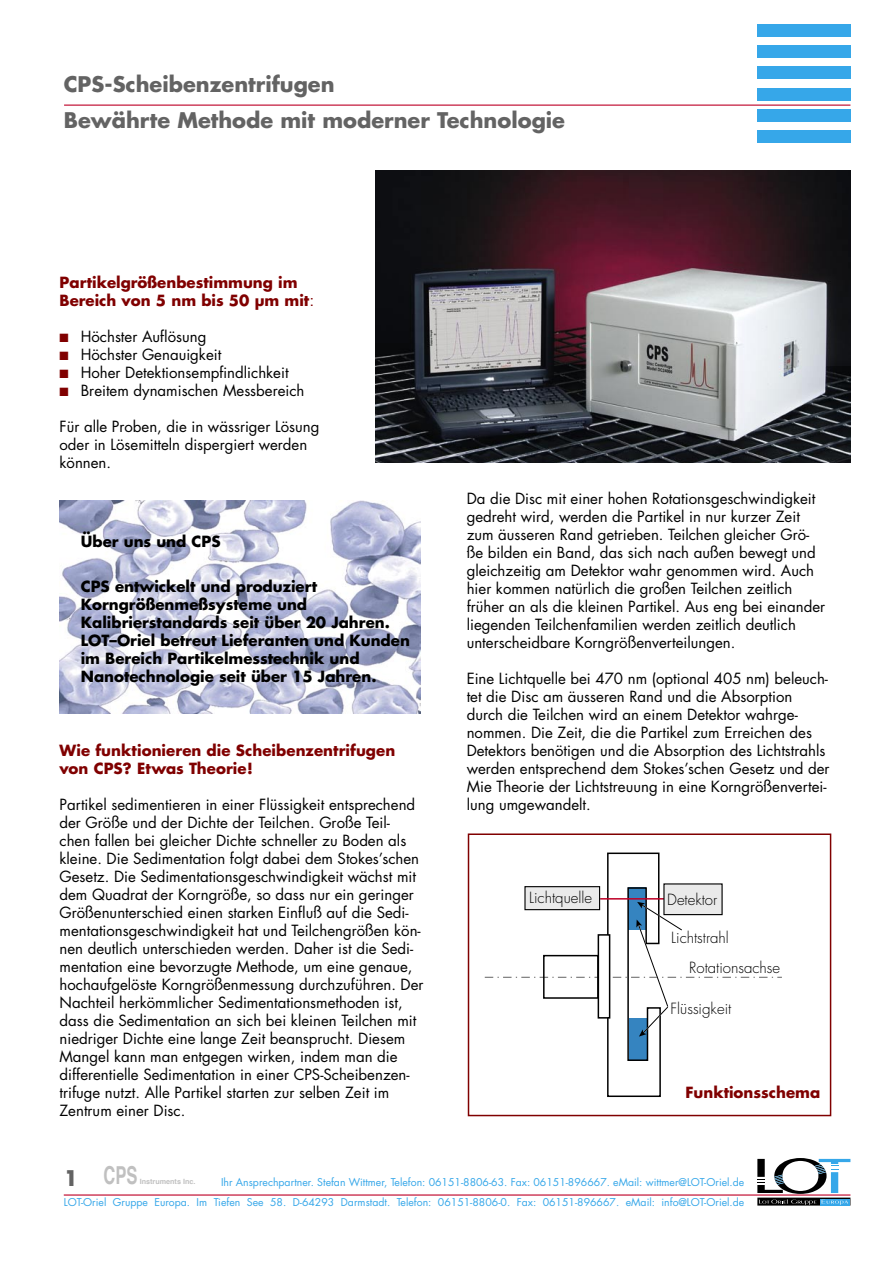
<style>
.page{position:relative;width:893px;height:1263px;background:#fff}
.page>*{position:absolute;margin:0;border:0;box-sizing:border-box;transform-origin:0 0}
.t1{font:700 24.75px "Helvetica";color:#c0c0c0;scale:.67 1}
.Überschrift{font:700 21px "Futura";color:#636363}
.Fließtext{font:15px/18px "Futura";color:#000}
.Fließtext-2{font:700 15px/18px "Futura";color:#000}
.Einzug{font:15px/18px "Futura";color:#000}
.Fließtext-3{font:700 15px/18px "Futura";color:#800000}
.t2{font:300 15px "Futura";color:#000}
.Überschrift_2{font:700 15px "Futura";color:#000}
.t3{font:10.5px "Futura";color:#36a7e9}
.t4{font:700 7.2px "Helvetica";color:#c0c0c0}
.s1{font-family:"Helvetica";font-weight:400}
</style>
<div class="page">
<div style="left:757px;top:24px;width:93px;height:13px;background:#36a7e9"></div>
<div style="left:757px;top:45px;width:93px;height:13px;background:#36a7e9"></div>
<div style="left:757px;top:66px;width:93px;height:13px;background:#36a7e9"></div>
<div style="left:757px;top:88px;width:93px;height:13px;background:#36a7e9"></div>
<div style="left:757px;top:109px;width:93px;height:13px;background:#36a7e9"></div>
<div style="left:757px;top:130px;width:93px;height:13px;background:#36a7e9"></div>
<hr style="left:64px;top:105px;width:786px;height:1px;background:#be0027">
<hr style="left:64px;top:1194px;width:786px;height:1px;background:#be0027">
<svg style="left:757px;top:1158px;width:93px;height:47px"></svg>
<img style="left:376px;top:170px;width:474px;height:292px">
<img style="left:60px;top:501px;width:361px;height:212px">
<svg style="left:485px;top:852px;width:297px;height:245px"></svg>
<div style="left:525px;top:887px;width:75px;height:23px;background:#eaeaea"></div>
<div style="left:524px;top:886px;width:76px;height:24px;border:1px solid #000"></div>
<div style="left:664px;top:884px;width:58px;height:30px;background:#eaeaea"></div>
<div style="left:663px;top:883px;width:60px;height:32px;border:1px solid #000"></div>
<div style="left:468px;top:833px;width:363px;height:283px;border:1px solid #800000"></div>
<p class="Überschrift" style="left:64px;top:69px;width:272px">CPS-Scheibenzentrifugen</p>
<p class="Überschrift" style="left:64px;top:105px;width:503px">Bewährte Methode mit moderner Technologie</p>
<p class="Fließtext-3" style="left:60px;top:273px;width:255px">Partikelgrößenbestimmung im<br>Bereich von 5 nm bis 50 µm mit<span class="s1">:</span></p>
<p class="Einzug" style="left:81px;top:327px;width:127px">Höchster Auflösung</p>
<p class="Einzug" style="left:81px;top:345px;width:142px">Höchster Genauigkeit</p>
<p class="Einzug" style="left:81px;top:363px;width:209px">Hoher Detektionsempfindlichkeit</p>
<p class="Einzug" style="left:81px;top:381px;width:225px">Breitem dynamischen Messbereich</p>
<p class="Einzug" style="left:60px;top:417px;width:261px">Für alle Proben, die in wässriger Lösung oder in Lösemitteln dispergiert werden können.</p>
<p class="Überschrift_2" style="left:81px;top:531px;width:141px">Über uns und CPS</p>
<p class="Fließtext-2" style="left:81px;top:577px;width:311px">CPS entwickelt und produziert<br>Korngrößenmeßsysteme und<br>Kalibrierstandards seit über 20 Jahren.</p>
<p class="Fließtext-2" style="left:81px;top:631px;width:331px">LOT–Oriel betreut Lieferanten und Kunden im Bereich Partikelmesstechnik und<br>Nanotechnologie seit über 15 Jahren.</p>
<p class="Fließtext-3" style="left:60px;top:741px;width:337px">Wie funktionieren die Scheibenzentrifugen von CPS? Etwas Theorie!</p>
<p class="Fließtext" style="left:60px;top:795px;width:366px">Partikel sedimentieren in einer Flüssigkeit entsprechend der Größe und der Dichte der Teilchen. Große Teil&shy;chen fallen bei gleicher Dichte schneller zu Boden als kleine. Die Sedimentation folgt dabei dem Stokes’schen Gesetz. Die Sedimentationsgeschwindigkeit wächst mit dem Quadrat der Korngröße, so dass nur ein geringer Größenunterschied einen starken Einfluß auf die Sedi&shy;mentationsgeschwindigkeit hat und Teilchengrößen kön&shy;nen deutlich unterschieden werden. Daher ist die Sedi&shy;mentation eine bevorzugte Methode, um eine genaue, hochaufgelöste Korngrößenmessung durchzuführen. Der Nachteil herkömmlicher Sedimentationsmethoden ist, dass die Sedimentation an sich bei kleinen Teilchen mit niedriger Dichte eine lange Zeit beansprucht. Diesem Mangel kann man entgegen wirken, indem man die differentielle Sedimentation in einer CPS-Scheibenzen&shy;trifuge nutzt. Alle Partikel starten zur selben Zeit im Zentrum einer Disc.</p>
<p class="Fließtext" style="left:467px;top:489px;width:360px">Da die Disc mit einer hohen Rotationsgeschwindigkeit gedreht wird, werden die Partikel in nur kurzer Zeit zum äusseren Rand getrieben. Teilchen gleicher Grö&shy;ße bilden ein Band, das sich nach außen bewegt und gleichzeitig am Detektor wahr genommen wird. Auch hier kommen natürlich die großen Teilchen zeitlich früher an als die kleinen Partikel. Aus eng bei einander liegenden Teilchenfamilien werden zeitlich deutlich unterscheidbare Korngrößenverteilungen.</p>
<p class="Fließtext" style="left:467px;top:669px;width:364px">Eine Lichtquelle bei 470 nm (optional 405 nm) beleuch&shy;tet die Disc am äusseren Rand und die Absorption durch die Teilchen wird an einem Detektor wahrge&shy;nommen. Die Zeit, die die Partikel zum Erreichen des Detektors benötigen und die Absorption des Lichtstrahls werden entsprechend dem Stokes’schen Gesetz und der Mie Theorie der Lichtstreuung in eine Korngrößenvertei&shy;lung umgewandelt.</p>
<p class="t2" style="left:529px;top:888px;width:64px">Lichtquelle</p>
<p class="t2" style="left:667px;top:889px;width:52px">Detektor</p>
<p class="t2" style="left:671px;top:927px;width:59px">Lichtstrahl</p>
<p class="t2" style="left:689px;top:958px;width:93px">Rotationsachse</p>
<p class="t2" style="left:671px;top:999px;width:62px">Flüssigkeit</p>
<p class="Fließtext-3" style="left:685px;top:1082px;width:136px">Funktionsschema</p>
<p class="Überschrift" style="left:64px;top:1164px;width:16px">1</p>
<p class="t1" style="left:103px;top:1159px;width:52px">CPS</p>
<p class="t4" style="left:140px;top:1177px;width:57px">Instruments Inc.</p>
<p class="t3" style="left:221px;top:1175px;width:525px">Ihr Ansprechpartner. Stefan Wittmer, Telefon: 06151-8806-63. Fax: 06151-896667. eMail: wittmer@LOT-Oriel.de</p>
<p class="t3" style="left:64px;top:1195px;width:682px">LOT-Oriel Gruppe Europa. Im Tiefen See 58. D-64293 Darmstadt. Telefon: 06151-8806-0. Fax: 06151-896667. eMail: info@LOT-Oriel.de</p>
</div>
